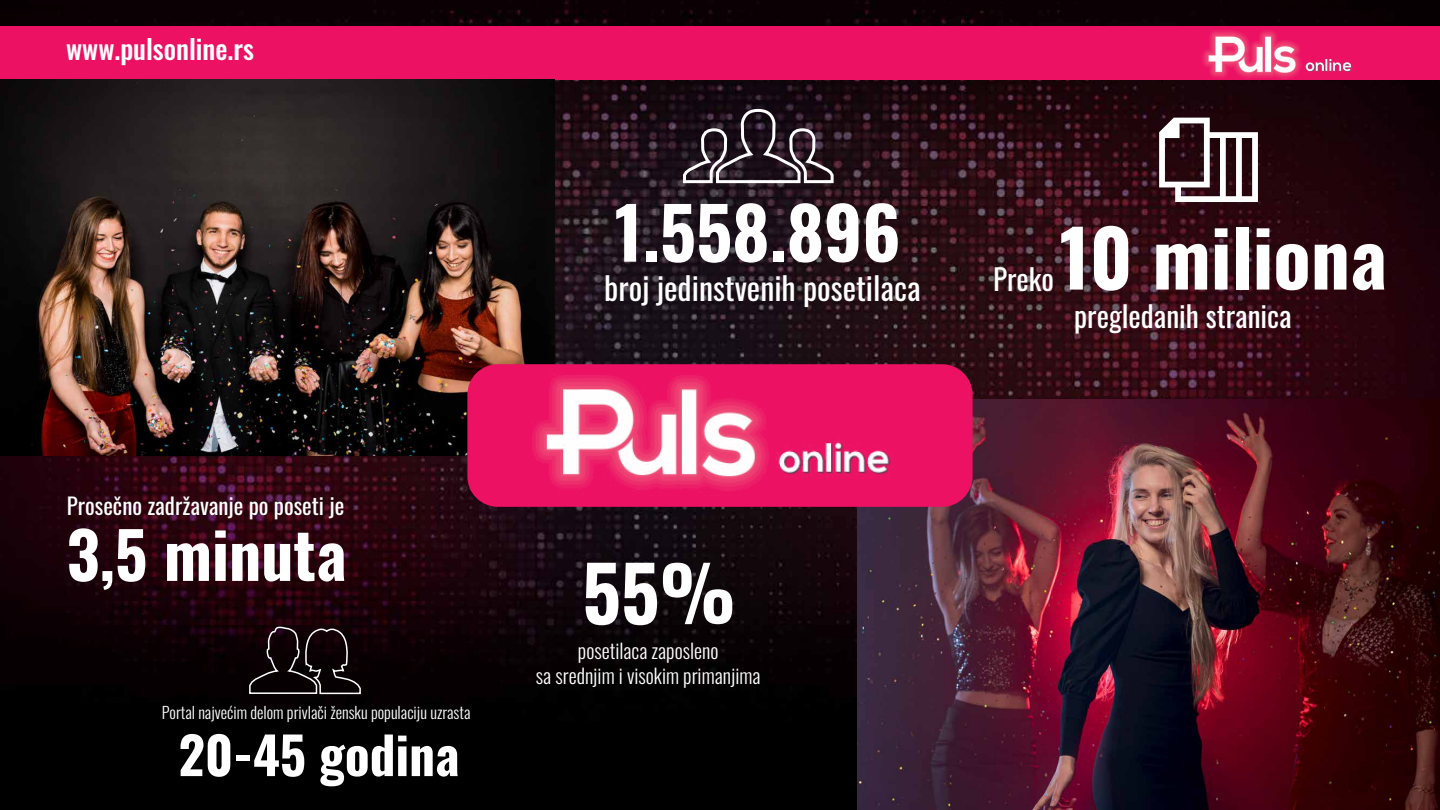
<style>
.page{position:relative;width:1440px;height:810px;background:#fff}
.page>*{position:absolute;margin:0;border:0;box-sizing:border-box;transform-origin:0 0}
.t1{font:700 77.62px "Oswald";color:#fff}
.t2{font:700 75.82px "Oswald";color:#fff}
.t3{font:700 71.25px "Oswald";color:#fff}
.t4{font:700 63.97px "Oswald";color:#fff}
.t5{font:700 51.3px "Oswald";color:#fff}
.t6{font:31.88px "Oswald";color:#fff}
.t7{font:29.33px "Oswald";color:#fff}
.t8{font:500 27.15px "Oswald";color:#fff}
.t9{font:22.88px "Oswald";color:#fff}
.t10{font:300 20.17px "Oswald";color:#fff}
.t11{font:300 16.2px "Oswald";color:#fff}
</style>
<div class="page">
<img style="left:0;top:0;width:1440px;height:810px">
<div style="left:0;top:27px;width:1440px;height:53px;background:#ec1163"></div>
<img style="left:1185px;top:26px;width:192px;height:53px">
<svg style="left:681px;top:107px;width:154px;height:78px;background:#42373f"></svg>
<svg style="left:1159px;top:118px;width:99px;height:84px"></svg>
<img style="left:0;top:80px;width:555px;height:376px">
<img style="left:857px;top:400px;width:583px;height:410px">
<div style="left:467px;top:364px;width:506px;height:143px;background:#ec1163;border-radius:30px"></div>
<img style="left:490px;top:365px;width:461px;height:126px">
<svg style="left:248px;top:626px;width:114px;height:73px;background:#21181b"></svg>
<h3 class="t8" style="left:66px;top:35px;width:189px">www.pulsonline.rs</h3>
<h3 class="t9" style="left:67px;top:486px;width:279px">Prosečno zadržavanje po poseti je</h3>
<h3 class="t4" style="left:67px;top:521px;width:281px">3,5 minuta</h3>
<p class="t11" style="left:162px;top:698px;width:310px">Portal najvećim delom privlači žensku populaciju uzrasta</p>
<h3 class="t5" style="left:179px;top:728px;width:282px">20-45 godina</h3>
<h3 class="t3" style="left:615px;top:195px;width:287px">1.558.896</h3>
<h3 class="t6" style="left:604px;top:260px;width:318px">broj jedinstvenih posetilaca</h3>
<h3 class="t7" style="left:993px;top:253px;width:62px">Preko</h3>
<h1 class="t1" style="left:1060px;top:217px;width:329px">10 miliona</h1>
<h3 class="t7" style="left:1074px;top:290px;width:219px">pregledanih stranica</h3>
<h2 class="t2" style="left:582px;top:554px;width:155px">55%</h2>
<p class="t10" style="left:578px;top:633px;width:142px">posetilaca zaposleno</p>
<p class="t10" style="left:536px;top:657px;width:226px">sa srednjim i visokim primanjima</p>
</div>
